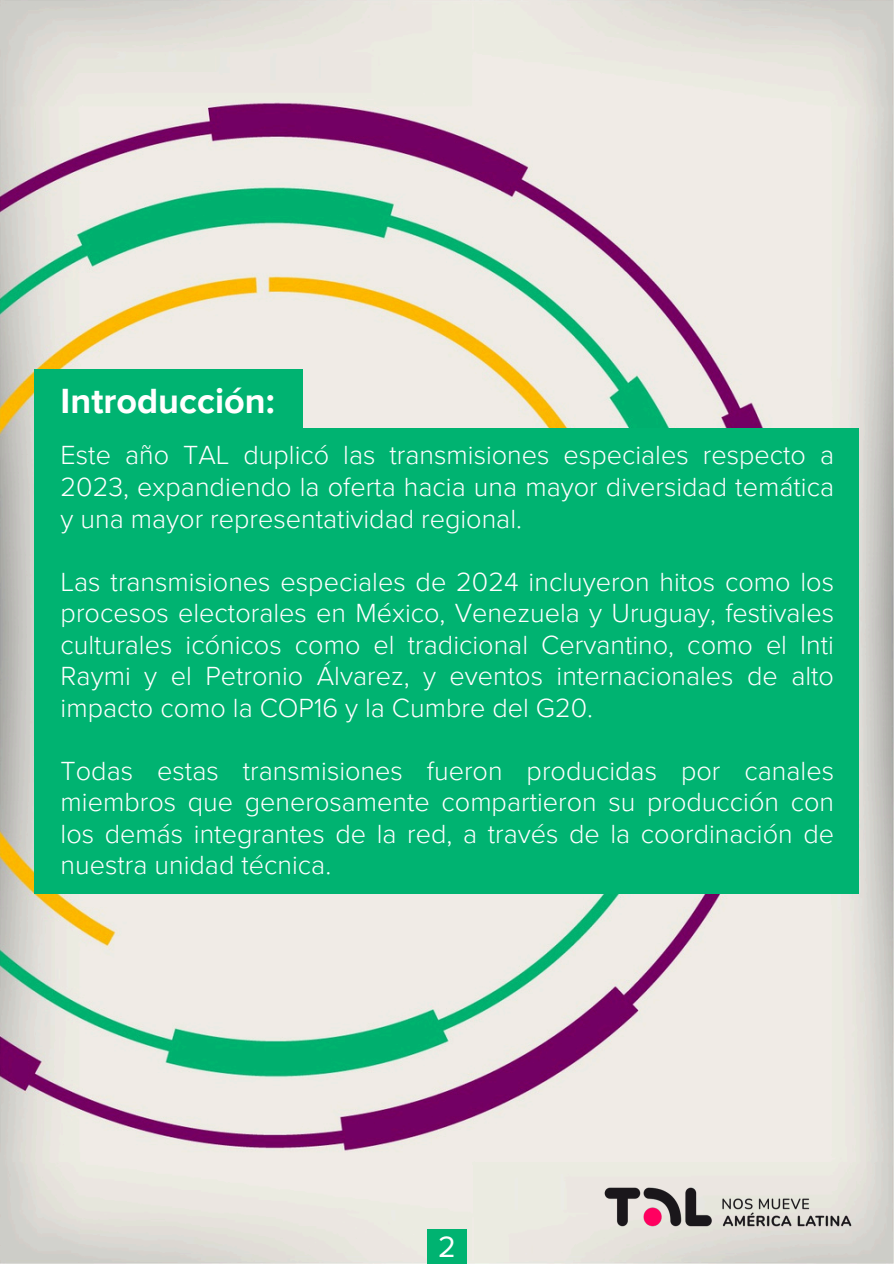
<style>
.page{position:relative;width:894px;height:1264px;background:#fff}
.page>*{position:absolute;margin:0;border:0;box-sizing:border-box;transform-origin:0 0}
.t1{font:700 36px "Proxima Nova";color:#fff}
.t2{font:30.15px "Proxima Nova";color:#fff}
.t3{font:300 27px/31.5px "Proxima Nova";color:#fff;text-align:justify}
</style>
<div class="page">
<img style="left:0;top:0;width:893px;height:1263px">
<div style="left:427px;top:1228px;width:39px;height:35px;background:#00b371"></div>
<img style="left:597px;top:1180px;width:261px;height:53px">
<div style="left:34px;top:370px;width:268px;height:72px;background:#00b371"></div>
<div style="left:34px;top:428px;width:824px;height:465px;background:#00b371"></div>
<p class="t1" style="left:61px;top:379px;width:216px">Introducción:</p>
<h1 class="t3" style="left:61px;top:440px;width:774px">Este año TAL duplicó las transmisiones especiales respecto a 2023, expandiendo la oferta hacia una mayor diversidad temática y una mayor representatividad regional.</h1>
<p class="t3" style="left:61px;top:566px;width:774px">Las transmisiones especiales de 2024 incluyeron hitos como los procesos electorales en México, Venezuela y Uruguay, festivales culturales icónicos como el tradicional Cervantino, como el Inti Raymi y el Petronio Álvarez, y eventos internacionales de alto impacto como la COP16 y la Cumbre del G20.</p>
<p class="t3" style="left:61px;top:755px;width:774px">Todas estas transmisiones fueron producidas por canales miembros que generosamente compartieron su producción con los demás integrantes de la red, a través de la coordinación de nuestra unidad técnica.</p>
<p class="t2" style="left:438px;top:1229px;width:19px">2</p>
</div>
